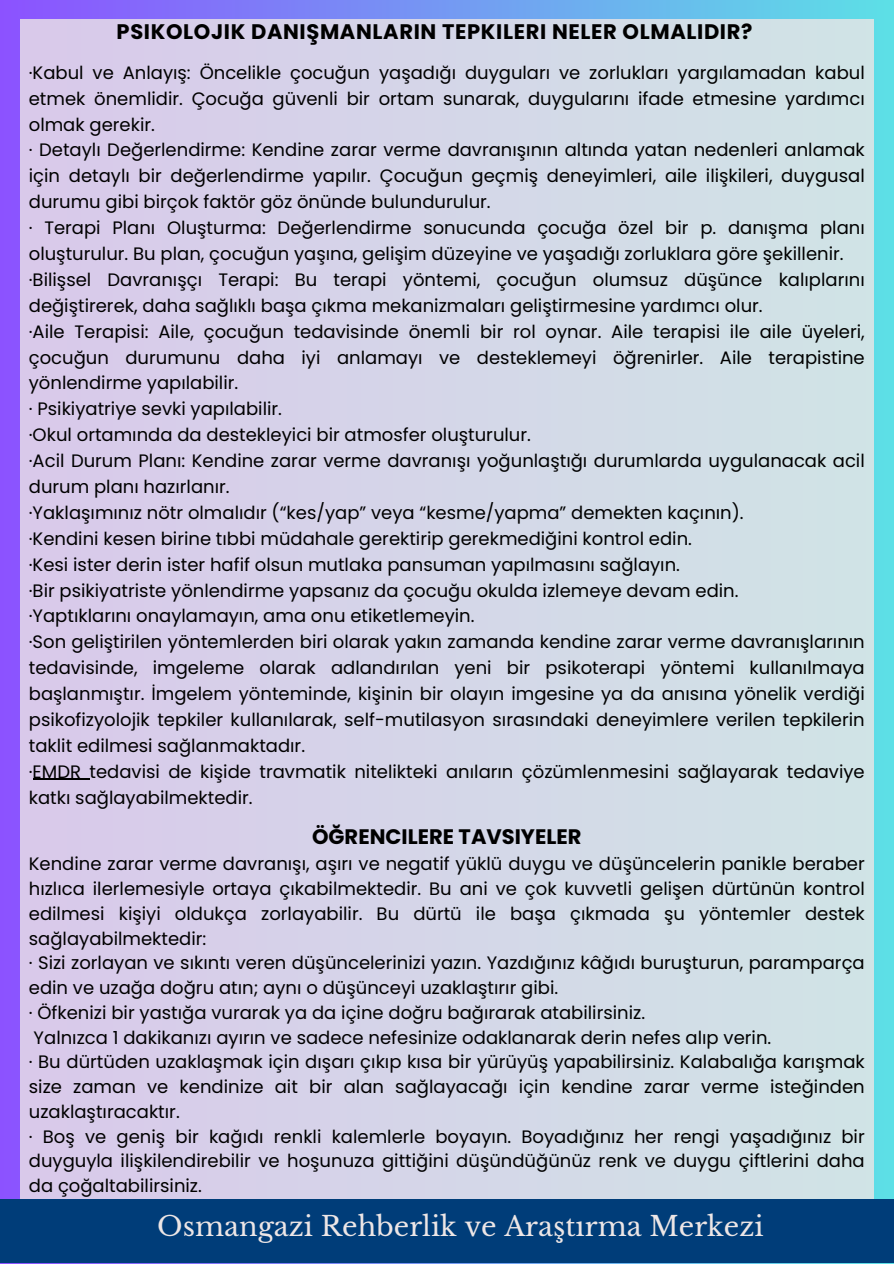
<style>
.page{position:relative;width:894px;height:1264px;background:#fff}
.page>*{position:absolute;margin:0;border:0;box-sizing:border-box;transform-origin:0 0}
.t1{font:27px "Libre Baskerville";color:#ede6e6}
.t2{font:700 21px "Poppins";letter-spacing:.03em;color:#000}
.t3{font:700 21px "Poppins";color:#000}
.t4{font:18px/25.8px "Poppins";color:#000}
</style>
<div class="page">
<div style="left:0;top:0;width:893px;height:1263px;background:linear-gradient(to right,#8c52ff,#5ce0e6)"></div>
<div style="left:20px;top:20px;width:853px;height:1179px;background:linear-gradient(to right,#d9c9ea,#d0e4e6)"></div>
<hr style="left:33px;top:779px;width:56px;height:1px;background:#000">
<div style="left:0;top:1199px;width:893px;height:64px;background:#003d79"></div>
<p class="t2" style="left:116px;top:19px;width:637px">PSIKOLOJIK DANIŞMANLARIN TEPKILERI NELER OLMALIDIR?</p>
<p class="t4" style="left:29px;top:60px;width:837px">·Kabul ve Anlayış: Öncelikle çocuğun yaşadığı duyguları ve zorlukları yargılamadan kabul etmek önemlidir. Çocuğa güvenli bir ortam sunarak, duygularını ifade etmesine yardımcı olmak gerekir.<br>· Detaylı Değerlendirme: Kendine zarar verme davranışının altında yatan nedenleri anlamak için detaylı bir değerlendirme yapılır. Çocuğun geçmiş deneyimleri, aile ilişkileri, duygusal durumu gibi birçok faktör göz önünde bulundurulur.<br>· Terapi Planı Oluşturma: Değerlendirme sonucunda çocuğa özel bir p. danışma planı oluşturulur. Bu plan, çocuğun yaşına, gelişim düzeyine ve yaşadığı zorluklara göre şekillenir. ·Bilişsel Davranışçı Terapi: Bu terapi yöntemi, çocuğun olumsuz düşünce kalıplarını değiştirerek, daha sağlıklı başa çıkma mekanizmaları geliştirmesine yardımcı olur.<br>·Aile Terapisi: Aile, çocuğun tedavisinde önemli bir rol oynar. Aile terapisi ile aile üyeleri, çocuğun durumunu daha iyi anlamayı ve desteklemeyi öğrenirler. Aile terapistine yönlendirme yapılabilir.<br>· Psikiyatriye sevki yapılabilir.<br>·Okul ortamında da destekleyici bir atmosfer oluşturulur.<br>·Acil Durum Planı: Kendine zarar verme davranışı yoğunlaştığı durumlarda uygulanacak acil durum planı hazırlanır.<br>·Yaklaşımınız nötr olmalıdır (“kes/yap” veya “kesme/yapma” demekten kaçının).<br>·Kendini kesen birine tıbbi müdahale gerektirip gerekmediğini kontrol edin.<br>·Kesi ister derin ister hafif olsun mutlaka pansuman yapılmasını sağlayın.<br>·Bir psikiyatriste yönlendirme yapsanız da çocuğu okulda izlemeye devam edin.<br>·Yaptıklarını onaylamayın, ama onu etiketlemeyin.<br>·Son geliştirilen yöntemlerden biri olarak yakın zamanda kendine zarar verme davranışlarının tedavisinde, imgeleme olarak adlandırılan yeni bir psikoterapi yöntemi kullanılmaya başlanmıştır. İmgelem yönteminde, kişinin bir olayın imgesine ya da anısına yönelik verdiği psikofizyolojik tepkiler kullanılarak, self-mutilasyon sırasındaki deneyimlere verilen tepkilerin taklit edilmesi sağlanmaktadır.<br>·EMDR tedavisi de kişide travmatik nitelikteki anıların çözümlenmesini sağlayarak tedaviye katkı sağlayabilmektedir.</p>
<p class="t3" style="left:312px;top:825px;width:271px">ÖĞRENCILERE TAVSIYELER</p>
<p class="t4" style="left:29px;top:851px;width:837px;line-height:24.8px">Kendine zarar verme davranışı, aşırı ve negatif yüklü duygu ve düşüncelerin panikle beraber hızlıca ilerlemesiyle ortaya çıkabilmektedir. Bu ani ve çok kuvvetli gelişen dürtünün kontrol edilmesi kişiyi oldukça zorlayabilir. Bu dürtü ile başa çıkmada şu yöntemler destek sağlayabilmektedir:<br>· Sizi zorlayan ve sıkıntı veren düşüncelerinizi yazın. Yazdığınız kâğıdı buruşturun, paramparça edin ve uzağa doğru atın; aynı o düşünceyi uzaklaştırır gibi.<br>· Öfkenizi bir yastığa vurarak ya da içine doğru bağırarak atabilirsiniz.<br>Yalnızca 1 dakikanızı ayırın ve sadece nefesinize odaklanarak derin nefes alıp verin.<br>· Bu dürtüden uzaklaşmak için dışarı çıkıp kısa bir yürüyüş yapabilirsiniz. Kalabalığa karışmak size zaman ve kendinize ait bir alan sağlayacağı için kendine zarar verme isteğinden uzaklaştıracaktır.<br>· Boş ve geniş bir kağıdı renkli kalemlerle boyayın. Boyadığınız her rengi yaşadığınız bir duyguyla ilişkilendirebilir ve hoşunuza gittiğini düşündüğünüz renk ve duygu çiftlerini daha da çoğaltabilirsiniz.</p>
<h1 class="t1" style="left:157px;top:1209px;width:607px">Osmangazi Rehberlik ve Araştırma Merkezi</h1>
</div>
